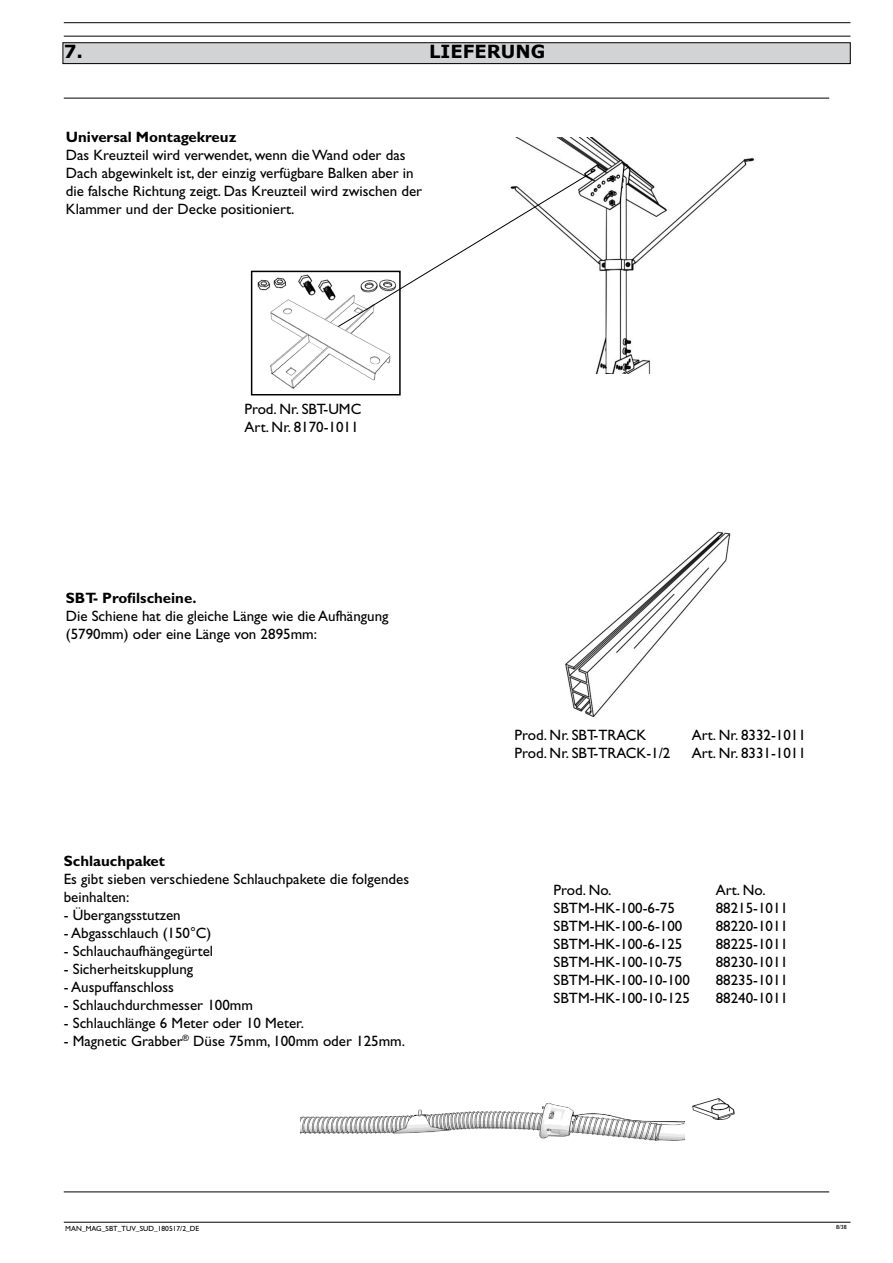
<style>
.page{position:relative;width:893px;height:1263px;background:#fff}
.page>*{position:absolute;margin:0;border:0;box-sizing:border-box;transform-origin:0 0}
.t1{font:700 18px "Verdana";color:#000}
.t2{font:15px/18px "Gill Sans Std";color:#000}
.t3{font:700 15px "Gill Sans Std";color:#000}
.t4{font:7.5px "Gill Sans Std";color:#000}
.t5{font:6px "Gill Sans Std";color:#000}
.s1{font-size:7.5px;color:#fff}
</style>
<div class="page">
<img style="left:257px;top:274px;width:134px;height:115px">
<div style="left:251px;top:271px;width:150px;height:124px;border:2px solid #000"></div>
<hr style="left:64px;top:1192px;width:765px;height:1px;background:#000">
<img style="left:515px;top:137px;width:240px;height:236px">
<svg style="left:338px;top:170px;width:258px;height:157px"></svg>
<img style="left:565px;top:531px;width:166px;height:187px">
<hr style="left:64px;top:98px;width:765px;height:1px;background:#000">
<div style="left:63px;top:43px;width:787px;height:21px;background:#d1d3d4"></div>
<div style="left:63px;top:43px;width:787px;height:21px;border:1px solid #000"></div>
<img style="left:692px;top:1098px;width:43px;height:22px">
<img style="left:300px;top:1102px;width:385px;height:39px">
<hr style="left:64px;top:36px;width:786px;height:1px;background:#000">
<hr style="left:64px;top:22px;width:786px;height:1px;background:#000">
<hr style="left:64px;top:1222px;width:786px;height:1px;background:#000">
<p class="t1" style="left:64px;top:39px;width:21px">7.</p>
<p class="t1" style="left:429px;top:39px;width:118px">LIEFERUNG</p>
<p class="t3" style="left:66px;top:128px;width:172px">Universal Montagekreuz</p>
<p class="t2" style="left:66px;top:146px;width:358px">Das Kreuzteil wird verwendet, wenn die Wand oder das Dach abgewinkelt ist, der einzig verfügbare Balken aber in die falsche Richtung zeigt. Das Kreuzteil wird zwischen der Klammer und der Decke positioniert.</p>
<p class="t2" style="left:244px;top:400px;width:118px">Prod. Nr. SBT-UMC<br>Art. Nr. 8170-1011</p>
<p class="t3" style="left:66px;top:589px;width:132px">SBT- Profilscheine.</p>
<p class="t2" style="left:66px;top:607px;width:324px">Die Schiene hat die gleiche Länge wie die Aufhängung (5790mm) oder eine Länge von 2895mm:</p>
<p class="t3" style="left:64px;top:852px;width:103px">Schlauchpaket</p>
<p class="t2" style="left:64px;top:870px;width:347px">Es gibt sieben verschiedene Schlauchpakete die folgendes beinhalten:</p>
<p class="t2" style="left:64px;top:906px;width:118px">- Übergangsstutzen</p>
<p class="t2" style="left:64px;top:924px;width:149px">- Abgasschlauch (150°C)</p>
<p class="t2" style="left:64px;top:942px;width:151px">- Schlauchaufhängegürtel</p>
<p class="t2" style="left:64px;top:960px;width:131px">- Sicherheitskupplung</p>
<p class="t2" style="left:64px;top:978px;width:112px">- Auspuffanschloss</p>
<p class="t2" style="left:64px;top:996px;width:191px">- Schlauchdurchmesser 100mm</p>
<p class="t2" style="left:64px;top:1014px;width:242px">- Schlauchlänge 6 Meter oder 10 Meter.</p>
<p class="t2" style="left:64px;top:1032px;width:343px">- Magnetic Grabber<sup>®</sup> Düse 75mm, 100mm oder 125mm.</p>
<p class="t2" style="left:514px;top:726px;width:133px">Prod. Nr. SBT-TRACK</p>
<p class="t2" style="left:692px;top:726px;width:116px">Art. Nr. 8332-1011</p>
<p class="t2" style="left:514px;top:744px;width:157px">Prod. Nr. SBT-TRACK-1/2</p>
<p class="t2" style="left:692px;top:744px;width:116px">Art. Nr. 8331-1011</p>
<p class="t2" style="left:554px;top:881px;width:59px">Prod. No.</p>
<p class="t2" style="left:716px;top:881px;width:52px">Art. No.</p>
<p class="t2" style="left:554px;top:899px;width:123px">SBTM-HK-100-6-75</p>
<p class="t2" style="left:716px;top:899px;width:74px">88215-1011</p>
<p class="t2" style="left:554px;top:917px;width:130px">SBTM-HK-100-6-100</p>
<p class="t2" style="left:716px;top:917px;width:74px">88220-1011</p>
<p class="t2" style="left:554px;top:935px;width:130px">SBTM-HK-100-6-125</p>
<p class="t2" style="left:716px;top:935px;width:74px">88225-1011</p>
<p class="t2" style="left:554px;top:953px;width:130px">SBTM-HK-100-10-75</p>
<p class="t2" style="left:716px;top:953px;width:74px">88230-1011</p>
<p class="t2" style="left:554px;top:971px;width:138px">SBTM-HK-100-10-100</p>
<p class="t2" style="left:716px;top:971px;width:74px">88235-1011</p>
<p class="t2" style="left:554px;top:989px;width:138px">SBTM-HK-100-10-125</p>
<p class="t2" style="left:716px;top:989px;width:74px">88240-1011</p>
<p class="t5" style="left:71px;top:1224px;width:70px">PUM_SBT-TUV_100303_EN</p>
<p class="t5" style="left:836px;top:1224px;width:16px">8/38<span class="s1">0</span></p>
<p class="t4" style="left:65px;top:1224px;width:135px">MAN_MAG_SBT_TUV_SUD_180517/2_DE</p>
</div>
